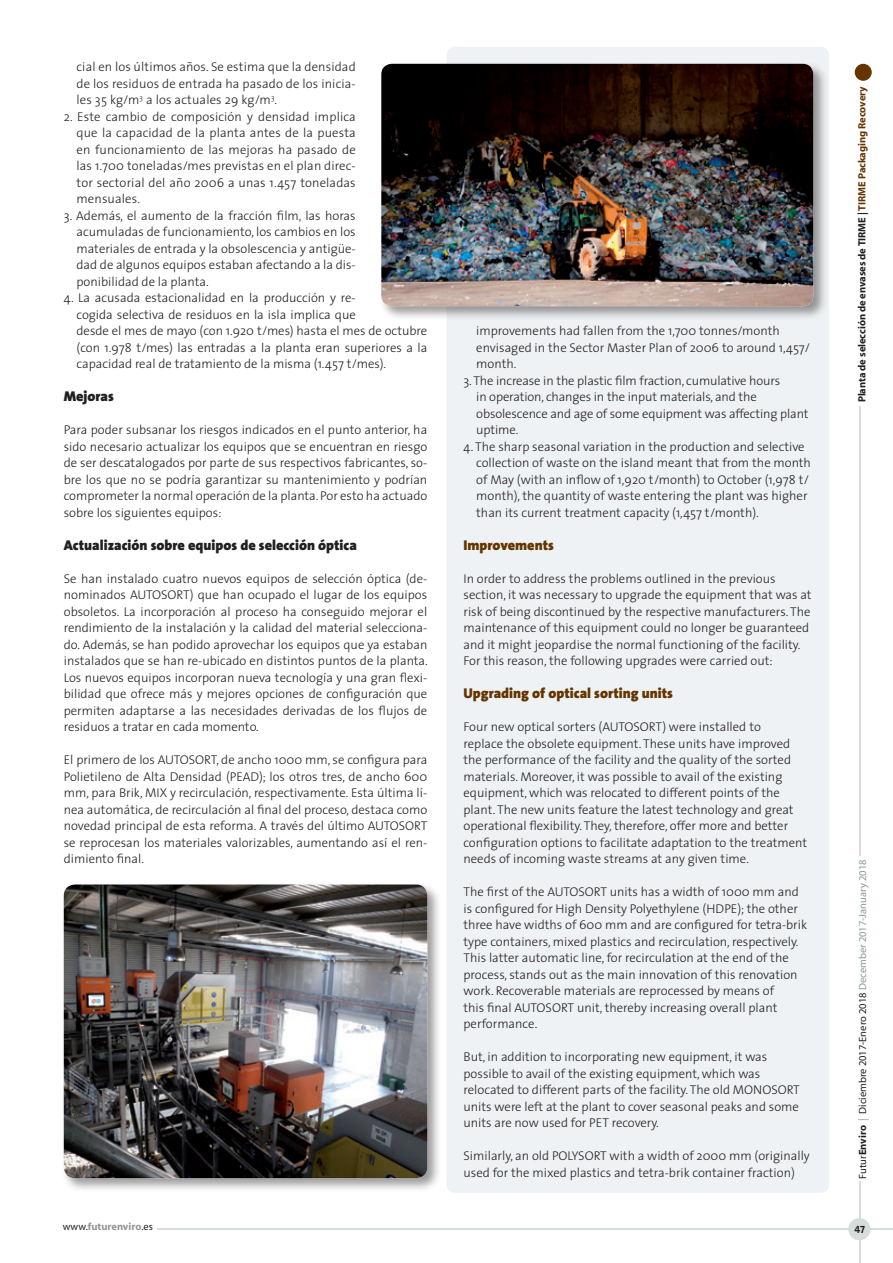
<style>
.page{position:relative;width:893px;height:1263px;background:#fff}
.page>*{position:absolute;margin:0;border:0;box-sizing:border-box;transform-origin:0 0}
.t1{font:900 14.25px "The Sans";color:#231f20}
.t2{font:900 14.25px "The Sans";color:#653500}
.t3{font:300 12.75px/16.5px "The Sans";color:#231f20}
.t4{font:10.5px "Myriad";color:#231f20}
.t5{font:700 10.5px "Myriad";letter-spacing:-.005em;color:#231f20}
.t6{font:700 10.5px "Myriad";color:#939598}
.t7{font:10.5px "The Sans Bold Caps";color:#231f20}
.s1{color:#653500}
.s2{font-weight:700}
.s3{color:#8b9b92}
.s4{font-weight:400;color:#231f20}
</style>
<div class="page">
<div style="left:446px;top:47px;width:383px;height:1146px;background:#eff2f4;border-radius:9px"></div>
<div style="left:379px;top:61px;width:449px;height:260px;background:#231f20;opacity:.45"></div>
<img style="left:381px;top:64px;width:432px;height:242px">
<div style="left:855px;top:64px;width:17px;height:17px;background:#653500;border-radius:50%"></div>
<hr style="left:859px;top:406px;width:1px;height:450px;background:#d7ddda">
<hr style="left:157px;top:1228px;width:736px;height:2px;background:#d7ddda">
<hr style="left:859px;top:1181px;width:1px;height:82px;background:#d7ddda">
<div style="left:848px;top:1218px;width:22px;height:22px;background:#d7ddda;border-radius:50%"></div>
<div style="left:61px;top:882px;width:381px;height:310px;background:#231f20;opacity:.45"></div>
<img style="left:64px;top:884px;width:363px;height:294px">
<p class="t3" style="left:77px;top:58px;width:281px;text-align:justify">cial en los últimos años. Se estima que la densidad de los residuos de entrada ha pasado de los inicia&shy;les 35 kg/m<sup>3</sup> a los actuales 29 kg/m<sup>3</sup>.</p>
<p class="t3" style="left:77px;top:108px;width:281px;text-align:justify;text-indent:-13px">2. Este cambio de composición y densidad implica que la capacidad de la planta antes de la puesta en funcionamiento de las mejoras ha pasado de las 1.700 toneladas/mes previstas en el plan direc&shy;tor sectorial del año 2006 a unas 1.457 toneladas mensuales.</p>
<p class="t3" style="left:77px;top:207px;width:281px;text-align:justify;text-indent:-13px">3. Además, el aumento de la fracción film, las horas acumuladas de funcionamiento, los cambios en los materiales de entrada y la obsolescencia y antigüe&shy;dad de algunos equipos estaban afectando a la dis&shy;ponibilidad de la planta.</p>
<p class="t3" style="left:77px;top:289px;width:352px;text-indent:-13px">4. La acusada estacionalidad en la producción y re-<br>cogida selectiva de residuos en la isla implica que<br>desde el mes de mayo (con 1.920 t/mes) hasta el mes de octubre (con 1.978 t/mes) las entradas a la planta eran superiores a la capacidad real de tratamiento de la misma (1.457 t/mes).</p>
<p class="t1" style="left:64px;top:384px;width:51px">Mejoras</p>
<p class="t3" style="left:64px;top:421px;width:365px;text-align:justify">Para poder subsanar los riesgos indicados en el punto anterior, ha sido necesario actualizar los equipos que se encuentran en riesgo de ser descatalogados por parte de sus respectivos fabricantes, so&shy;bre los que no se podría garantizar su mantenimiento y podrían comprometer la normal operación de la planta. Por esto ha actuado sobre los siguientes equipos:</p>
<p class="t1" style="left:64px;top:533px;width:295px">Actualización sobre equipos de selección óptica</p>
<p class="t3" style="left:64px;top:570px;width:366px;text-align:justify">Se han instalado cuatro nuevos equipos de selección óptica (de&shy;nominados AUTOSORT) que han ocupado el lugar de los equipos obsoletos. La incorporación al proceso ha conseguido mejorar el rendimiento de la instalación y la calidad del material selecciona&shy;do. Además, se han podido aprovechar los equipos que ya estaban instalados que se han re-ubicado en distintos puntos de la planta.<br>Los nuevos equipos incorporan nueva tecnología y una gran flexi&shy;bilidad que ofrece más y mejores opciones de configuración que permiten adaptarse a las necesidades derivadas de los flujos de residuos a tratar en cada momento.</p>
<p class="t3" style="left:64px;top:751px;width:365px;text-align:justify">El primero de los AUTOSORT, de ancho 1000 mm, se configura para Polietileno de Alta Densidad (PEAD); los otros tres, de ancho 600 mm, para Brik, MIX y recirculación, respectivamente. Esta última lí&shy;nea automática, de recirculación al final del proceso, destaca como novedad principal de esta reforma. A través del último AUTOSORT se reprocesan los materiales valorizables, aumentando así el ren&shy;dimiento final.</p>
<p class="t3" style="left:476px;top:322px;width:335px">improvements had fallen from the 1,700 tonnes/month envisaged in the Sector Master Plan of 2006 to around 1,457/ month.</p>
<p class="t3" style="left:476px;top:372px;width:334px;text-indent:-13px">3. The increase in the plastic film fraction, cumulative hours<br>in operation, changes in the input materials, and the obsolescence and age of some equipment was affecting plant uptime.</p>
<p class="t3" style="left:476px;top:438px;width:336px;text-indent:-13px">4. The sharp seasonal variation in the production and selective collection of waste on the island meant that from the month of May (with an inflow of 1,920 t/month) to October (1,978 t/ month), the quantity of waste entering the plant was higher than its current treatment capacity (1,457 t/month).</p>
<p class="t2" style="left:463px;top:533px;width:92px">Improvements</p>
<p class="t3" style="left:463px;top:570px;width:350px">In order to address the problems outlined in the previous section, it was necessary to upgrade the equipment that was at risk of being discontinued by the respective manufacturers. The maintenance of this equipment could no longer be guaranteed and it might jeopardise the normal functioning of the facility.<br>For this reason, the following upgrades were carried out:</p>
<p class="t2" style="left:463px;top:681px;width:211px">Upgrading of optical sorting units</p>
<p class="t3" style="left:463px;top:718px;width:345px">Four new optical sorters (AUTOSORT) were installed to<br>replace the obsolete equipment. These units have improved the performance of the facility and the quality of the sorted materials. Moreover, it was possible to avail of the existing equipment, which was relocated to different points of the plant. The new units feature the latest technology and great operational flexibility. They, therefore, offer more and better configuration options to facilitate adaptation to the treatment needs of incoming waste streams at any given time.</p>
<p class="t3" style="left:463px;top:883px;width:345px">The first of the AUTOSORT units has a width of 1000 mm and is configured for High Density Polyethylene (HDPE); the other three have widths of 600 mm and are configured for tetra-brik type containers, mixed plastics and recirculation, respectively.<br>This latter automatic line, for recirculation at the end of the process, stands out as the main innovation of this renovation work. Recoverable materials are reprocessed by means of<br>this final AUTOSORT unit, thereby increasing overall plant performance.</p>
<p class="t3" style="left:463px;top:1048px;width:338px">But, in addition to incorporating new equipment, it was possible to avail of the existing equipment, which was relocated to different parts of the facility. The old MONOSORT units were left at the plant to cover seasonal peaks and some units are now used for PET recovery.</p>
<p class="t3" style="left:463px;top:1147px;width:348px">Similarly, an old POLYSORT with a width of 2000 mm (originally used for the mixed plastics and tetra-brik container fraction)</p>
<p class="t5" style="left:857px;top:402px;width:318px;rotate:-90deg">Planta de selección de envases de TIRME | <span class="s1">TIRME Packaging Recovery</span></p>
<p class="t4" style="left:857px;top:1178px;width:320px;rotate:-90deg">Futur<span class="s2">Enviro</span> <span class="s3">|</span> Diciembre 2017-Enero 2018 <span class="s3">December 2017-January 2018</span></p>
<p class="t6" style="left:63px;top:1221px;width:92px"><span class="s4">www.</span>futurenviro<span class="s4">.es</span></p>
<p class="t7" style="left:854px;top:1220px;width:12px">47</p>
</div>
